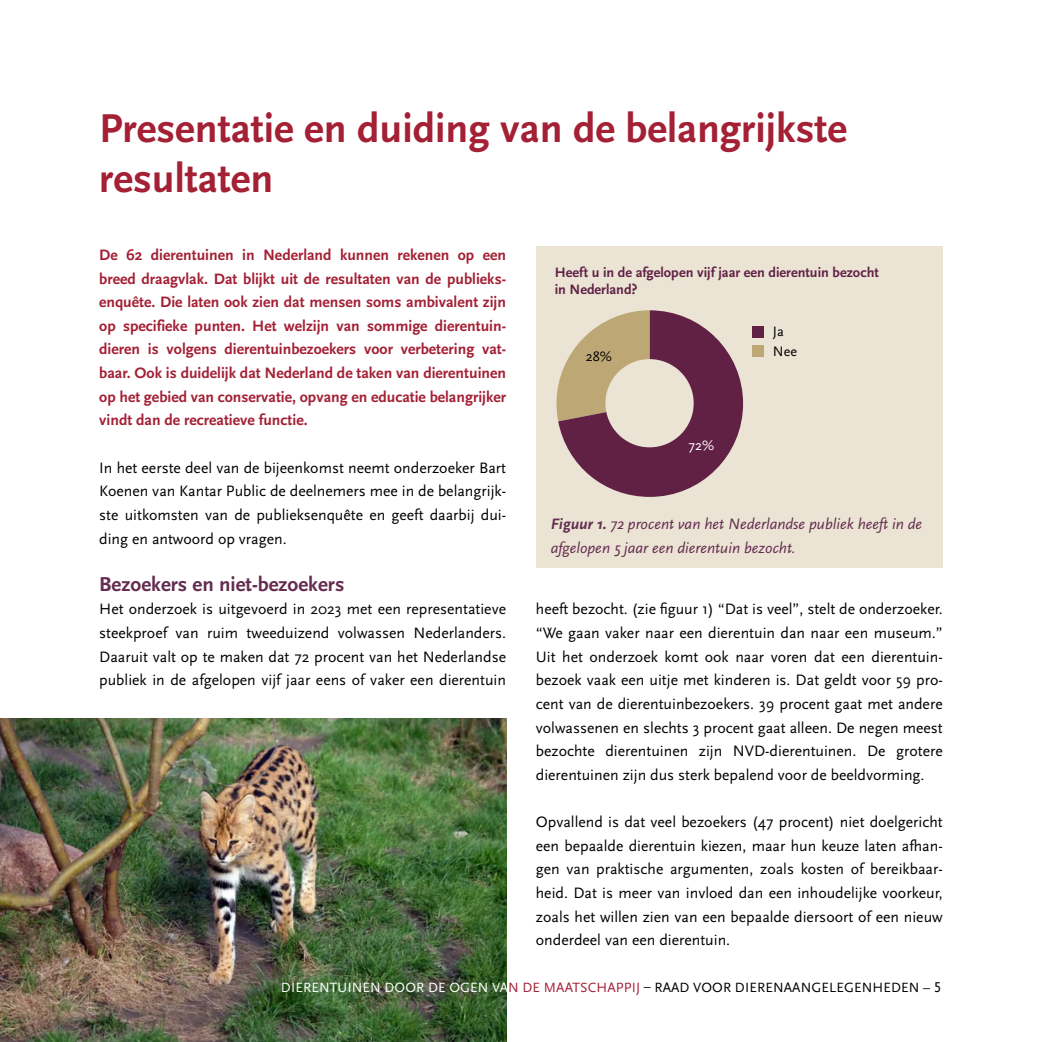
<style>
.page{position:relative;width:1042px;height:1042px;background:#fff}
.page>*{position:absolute;margin:0;border:0;box-sizing:border-box;transform-origin:0 0}
.H2_2-kolomskop{font:700 42px/50.4px "Scala Sans Pro";color:#a42035}
.H3_Alineakop{font:700 21px "Scala Sans Pro";color:#632c50}
.P-Platte_tekst{font:15.75px/23.6px "Scala Sans Pro";color:#000;text-align:justify}
.P_Introtekst{font:700 15.75px/23.6px "Scala Sans Pro";color:#a42035}
.t1{font:italic 15.75px/23.6px "Scala Sans Pro";color:#632c50}
.t2{font:14.17px/17.2px "Scala Sans Pro Bold 2";color:#602145}
.t3{font:14.17px/20.3px "Scala Sans Pro Regular 2";color:#000}
.t4{font:14.17px "Scala Sans Pro Regular 2";color:#fff}
.t5{font:14px "Scala Sans Pro";letter-spacing:.01em;color:#000}
.s1{font-weight:700}
.s2{color:#fff}
.s3{color:#a42035}
.s4{font-size:14.88px}
</style>
<div class="page">
<hr style="left:0;top:64px;width:1px;height:978px;background:#ebe3d3">
<div style="left:536px;top:246px;width:407px;height:321px;background:#ebe3d3"></div>
<div style="left:753px;top:326px;width:11px;height:11px;background:#602145"></div>
<div style="left:753px;top:345px;width:11px;height:12px;background:#bda875"></div>
<svg style="left:556px;top:310px;width:187px;height:187px"></svg>
<div style="left:605px;top:359px;width:88px;height:88px;background:#ebe3d3;border-radius:50%"></div>
<img style="left:0;top:718px;width:506px;height:324px">
<h2 class="H2_2-kolomskop" style="left:99px;top:101px;width:749px">Presentatie en duiding van de belangrijkste resultaten</h2>
<p class="P_Introtekst" style="left:99px;top:242px;width:408px">De 62 dierentuinen in Nederland kunnen rekenen op een breed draagvlak. Dat blijkt uit de resultaten van de publieks&shy;enquête. Die laten ook zien dat mensen soms ambivalent zijn op specifieke punten. Het welzijn van sommige dierentuin&shy;dieren is volgens dierentuinbezoekers voor verbetering vat-- baar. Ook is duidelijk dat Nederland de taken van dierentuinen op het gebied van conservatie, opvang en educatie belangrijker vindt dan de recreatieve functie.</p>
<p class="P-Platte_tekst" style="left:99px;top:455px;width:408px">In het eerste deel van de bijeenkomst neemt onderzoeker Bart Koenen van Kantar Public de deelnemers mee in de belangrijk&shy;ste uitkomsten van de publieksenquête en geeft daarbij dui&shy;ding en antwoord op vragen.</p>
<p class="H3_Alineakop" style="left:99px;top:569px;width:247px">Bezoekers en niet-bezoekers</p>
<p class="P-Platte_tekst" style="left:99px;top:597px;width:408px">Het onderzoek is uitgevoerd in 2023 met een representatieve steekproef van ruim tweeduizend volwassen Nederlanders.<br>Daaruit valt op te maken dat 72 procent van het Nederlandse publiek in de afgelopen vijf jaar eens of vaker een dierentuin</p>
<p class="P-Platte_tekst" style="left:536px;top:597px;width:408px">heeft bezocht. (zie figuur 1) “Dat is veel”, stelt de onderzoeker. “We gaan vaker naar een dierentuin dan naar een museum.” Uit het onderzoek komt ook naar voren dat een dierentuin&shy;bezoek vaak een uitje met kinderen is. Dat geldt voor 59 pro&shy;cent van de dierentuinbezoekers. 39 procent gaat met andere volwassenen en slechts 3 procent gaat alleen. De negen meest bezochte dierentuinen zijn NVD-dierentuinen. De grotere dierentuinen zijn dus sterk bepalend voor de beeldvorming.</p>
<p class="P-Platte_tekst" style="left:536px;top:809px;width:408px">Opvallend is dat veel bezoekers (47 procent) niet doelgericht een bepaalde dierentuin kiezen, maar hun keuze laten afhan&shy;gen van praktische argumenten, zoals kosten of bereikbaar&shy;heid. Dat is meer van invloed dan een inhoudelijke voorkeur, zoals het willen zien van een bepaalde diersoort of een nieuw onderdeel van een dierentuin.</p>
<p class="t2" style="left:555px;top:264px;width:326px">Heeft u in de afgelopen vijf jaar een dierentuin bezocht in Nederland?</p>
<p class="t3" style="left:773px;top:320px;width:26px">Ja<br>Nee</p>
<p class="t3" style="left:586px;top:346px;width:28px">28%</p>
<p class="t4" style="left:688px;top:436px;width:27px">72%</p>
<p class="t1" style="left:551px;top:511px;width:373px"><span class="s1">Figuur 1.</span> 72 procent van het Nederlandse publiek heeft in de afgelopen 5 jaar een dierentuin bezocht.</p>
<p class="t5" style="left:281px;top:978px;width:662px"><span class="s2">DIERENTUINEN DOOR DE OGEN VA</span><span class="s3">N DE MAATSCHAPPIJ</span> – RAAD VOOR DIERENAANGELEGENHEDEN – <span class="s4">5</span></p>
</div>
